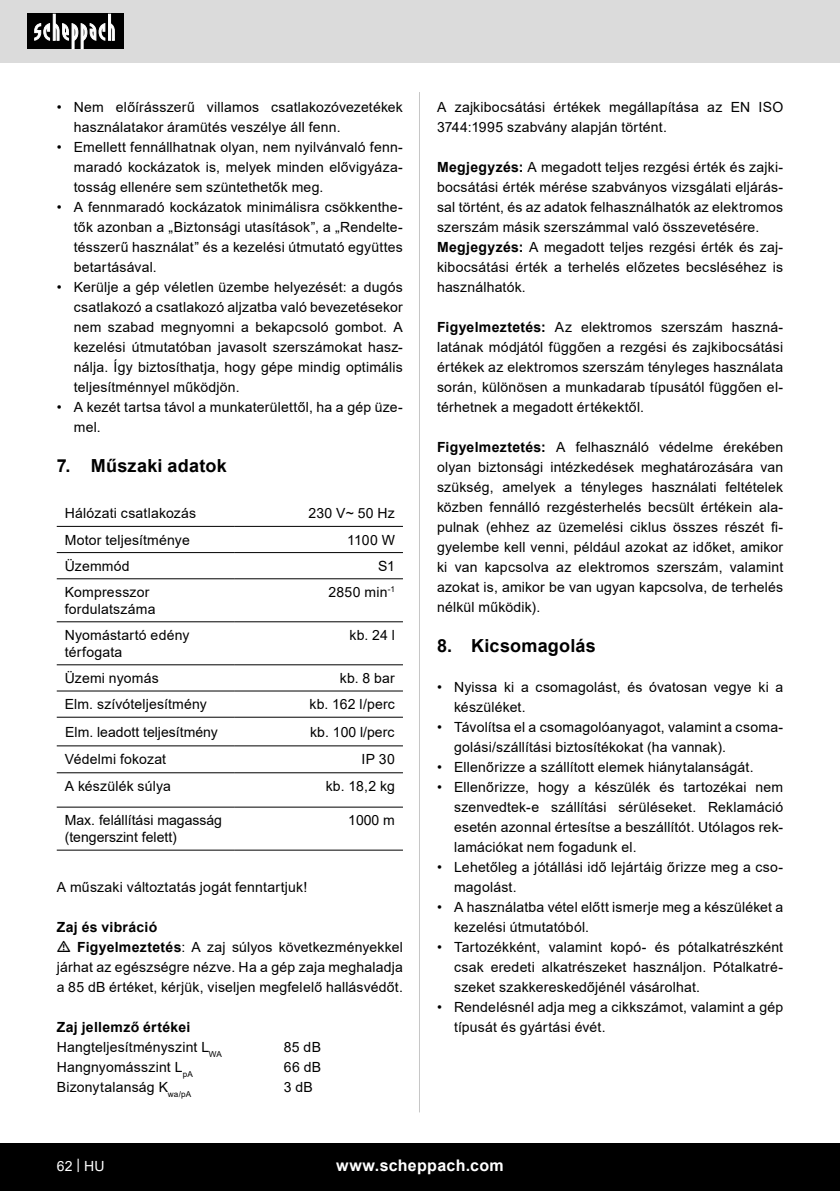
<style>
.page{position:relative;width:840px;height:1191px;background:#fff}
.page>*{position:absolute;margin:0;border:0;box-sizing:border-box;transform-origin:0 0}
.t1{font:700 18px "Arial";letter-spacing:.015em;color:#000}
.t2{font:700 16px "Arial";letter-spacing:.02em;color:#fff}
.Basiseinstellung{font:14px/20px "Arial";letter-spacing:.015em;color:#000;text-align:justify}
.Basistext_in_Tabellen{font:14px/16.8px "Arial";letter-spacing:.015em;color:#000}
.t3{font:700 14px "Arial";letter-spacing:.02em;color:#000}
.t4{font:14px "Arial";color:#fff}
.s1{font-weight:700}
</style>
<div class="page">
<div style="left:0;top:0;width:839px;height:63px;background:#dbdbdb"></div>
<div style="left:0;top:1143px;width:839px;height:48px;background:#000"></div>
<div style="left:27px;top:14px;width:96px;height:35px;background:#000"></div>
<svg style="left:34px;top:14px;width:81px;height:35px"></svg>
<hr style="left:419px;top:92px;width:1px;height:1020px;background:#c7c7c7">
<svg style="left:57px;top:525px;width:346px;height:249px"></svg>
<svg style="left:57px;top:718px;width:346px;height:27px"></svg>
<hr style="left:57px;top:849px;width:177px;height:1px;background:#000">
<hr style="left:234px;top:849px;width:169px;height:1px;background:#000">
<hr style="left:57px;top:806px;width:177px;height:1px;background:#000">
<hr style="left:234px;top:806px;width:169px;height:1px;background:#000">
<hr style="left:57px;top:526px;width:177px;height:1px;background:#000">
<hr style="left:234px;top:526px;width:169px;height:1px;background:#000">
<hr style="left:57px;top:552px;width:177px;height:1px;background:#000">
<hr style="left:234px;top:552px;width:169px;height:1px;background:#000">
<hr style="left:57px;top:578px;width:177px;height:1px;background:#000">
<hr style="left:234px;top:578px;width:169px;height:1px;background:#000">
<hr style="left:57px;top:621px;width:177px;height:1px;background:#000">
<hr style="left:234px;top:621px;width:169px;height:1px;background:#000">
<hr style="left:57px;top:664px;width:177px;height:1px;background:#000">
<hr style="left:234px;top:664px;width:169px;height:1px;background:#000">
<hr style="left:57px;top:690px;width:177px;height:1px;background:#000">
<hr style="left:234px;top:690px;width:169px;height:1px;background:#000">
<hr style="left:57px;top:717px;width:177px;height:1px;background:#000">
<hr style="left:234px;top:717px;width:169px;height:1px;background:#000">
<hr style="left:57px;top:745px;width:177px;height:1px;background:#000">
<hr style="left:234px;top:745px;width:169px;height:1px;background:#000">
<hr style="left:57px;top:772px;width:177px;height:1px;background:#000">
<hr style="left:234px;top:772px;width:169px;height:1px;background:#000">
<p class="Basiseinstellung" style="left:74px;top:97px;width:330px;text-indent:-17px">• Nem előírásszerű villamos csatlakozóvezetékek használatakor áramütés veszélye áll fenn.</p>
<p class="Basiseinstellung" style="left:74px;top:137px;width:330px;text-indent:-17px">• Emellett fennállhatnak olyan, nem nyilvánvaló fenn&shy;maradó kockázatok is, melyek minden elővigyáza&shy;tosság ellenére sem szüntethetők meg.</p>
<p class="Basiseinstellung" style="left:74px;top:197px;width:330px;text-indent:-17px">• A fennmaradó kockázatok minimálisra csökkenthe&shy;tők azonban a „Biztonsági utasítások”, a „Rendelte&shy;tésszerű használat” és a kezelési útmutató együttes betartásával.</p>
<p class="Basiseinstellung" style="left:74px;top:277px;width:330px;text-indent:-17px">• Kerülje a gép véletlen üzembe helyezését: a dugós csatlakozó a csatlakozó aljzatba való bevezetésekor nem szabad megnyomni a bekapcsoló gombot. A kezelési útmutatóban javasolt szerszámokat hasz&shy;nálja. Így biztosíthatja, hogy gépe mindig optimális teljesítménnyel működjön.</p>
<p class="Basiseinstellung" style="left:74px;top:397px;width:330px;text-indent:-17px">• A kezét tartsa távol a munkaterülettől, ha a gép üze&shy;mel.</p>
<p class="t1" style="left:57px;top:453px;width:171px">7. Műszaki adatok</p>
<p class="Basistext_in_Tabellen" style="left:65px;top:505px;width:133px">Hálózati csatlakozás</p>
<p class="Basistext_in_Tabellen" style="left:308px;top:505px;width:88px">230 V~ 50 Hz</p>
<p class="Basistext_in_Tabellen" style="left:65px;top:531px;width:126px">Motor teljesítménye</p>
<p class="Basistext_in_Tabellen" style="left:347px;top:531px;width:49px">1100 W</p>
<p class="Basistext_in_Tabellen" style="left:65px;top:557px;width:66px">Üzemmód</p>
<p class="Basistext_in_Tabellen" style="left:378px;top:557px;width:18px">S1</p>
<p class="Basistext_in_Tabellen" style="left:65px;top:583px;width:92px">Kompresszor fordulatszáma</p>
<p class="Basistext_in_Tabellen" style="left:328px;top:583px;width:68px">2850 min<sup>-1</sup></p>
<p class="Basistext_in_Tabellen" style="left:65px;top:626px;width:126px">Nyomástartó edény térfogata</p>
<p class="Basistext_in_Tabellen" style="left:349px;top:626px;width:47px">kb. 24 l</p>
<p class="Basistext_in_Tabellen" style="left:65px;top:669px;width:95px">Üzemi nyomás</p>
<p class="Basistext_in_Tabellen" style="left:339px;top:669px;width:57px">kb. 8 bar</p>
<p class="Basistext_in_Tabellen" style="left:65px;top:696px;width:143px">Elm. szívóteljesítmény</p>
<p class="Basistext_in_Tabellen" style="left:309px;top:696px;width:87px">kb. 162 l/perc</p>
<p class="Basiseinstellung" style="left:65px;top:721px;width:154px">Elm. leadott teljesítmény</p>
<p class="Basiseinstellung" style="left:310px;top:721px;width:86px">kb. 100 l/perc</p>
<p class="Basistext_in_Tabellen" style="left:65px;top:750px;width:103px">Védelmi fokozat</p>
<p class="Basistext_in_Tabellen" style="left:361px;top:750px;width:35px">IP 30</p>
<p class="Basistext_in_Tabellen" style="left:65px;top:777px;width:108px">A készülék súlya</p>
<p class="Basistext_in_Tabellen" style="left:325px;top:777px;width:71px">kb. 18,2 kg</p>
<p class="Basiseinstellung" style="left:65px;top:812px;width:159px;line-height:16.8px">Max. felállítási magasság (tengerszint felett)</p>
<p class="Basiseinstellung" style="left:348px;top:810px;width:48px">1000 m</p>
<p class="Basiseinstellung" style="left:57px;top:877px;width:252px">A műszaki változtatás jogát fenntartjuk!</p>
<p class="t3" style="left:57px;top:917px;width:102px">Zaj és vibráció</p>
<p class="Basiseinstellung" style="left:57px;top:937px;width:347px;text-indent:20px"><span class="s1">Figyelmeztetés</span>: A zaj súlyos következményekkel járhat az egészségre nézve. Ha a gép zaja meghaladja a 85 dB értéket, kérjük, viseljen megfelelő hallásvédőt.</p>
<p class="t3" style="left:57px;top:1017px;width:135px">Zaj jellemző értékei</p>
<p class="Basiseinstellung" style="left:57px;top:1037px;width:166px">Hangteljesítményszint L<sub>WA</sub></p>
<p class="Basiseinstellung" style="left:283px;top:1037px;width:39px">85 dB</p>
<p class="Basiseinstellung" style="left:57px;top:1057px;width:137px">Hangnyomásszint L<sub>pA</sub></p>
<p class="Basiseinstellung" style="left:283px;top:1057px;width:39px">66 dB</p>
<p class="Basiseinstellung" style="left:57px;top:1077px;width:136px">Bizonytalanság K<sub>wa/pA</sub></p>
<p class="Basiseinstellung" style="left:283px;top:1077px;width:31px">3 dB</p>
<p class="Basiseinstellung" style="left:437px;top:97px;width:347px">A zajkibocsátási értékek megállapítása az EN ISO<br>3744:1995 szabvány alapján történt.</p>
<p class="Basiseinstellung" style="left:437px;top:157px;width:347px"><span class="s1">Megjegyzés:</span> A megadott teljes rezgési érték és zajki&shy;bocsátási érték mérése szabványos vizsgálati eljárás&shy;sal történt, és az adatok felhasználhatók az elektromos szerszám másik szerszámmal való összevetésére.</p>
<p class="Basiseinstellung" style="left:437px;top:237px;width:347px"><span class="s1">Megjegyzés:</span> A megadott teljes rezgési érték és zaj&shy;kibocsátási érték a terhelés előzetes becsléséhez is használhatók.</p>
<p class="Basiseinstellung" style="left:437px;top:317px;width:347px"><span class="s1">Figyelmeztetés:</span> Az elektromos szerszám haszná&shy;latának módjától függően a rezgési és zajkibocsátási értékek az elektromos szerszám tényleges használata során, különösen a munkadarab típusától függően el&shy;térhetnek a megadott értékektől.</p>
<p class="Basiseinstellung" style="left:437px;top:437px;width:347px"><span class="s1">Figyelmeztetés:</span> A felhasználó védelme érekében olyan biztonsági intézkedések meghatározására van szükség, amelyek a tényleges használati feltételek közben fennálló rezgésterhelés becsült értékein ala&shy;pulnak (ehhez az üzemelési ciklus összes részét fi&shy;gyelembe kell venni, például azokat az időket, amikor ki van kapcsolva az elektromos szerszám, valamint azokat is, amikor be van ugyan kapcsolva, de terhelés nélkül működik).</p>
<p class="t1" style="left:437px;top:633px;width:160px">8. Kicsomagolás</p>
<p class="Basiseinstellung" style="left:454px;top:677px;width:330px;text-indent:-17px">• Nyissa ki a csomagolást, és óvatosan vegye ki a készüléket.</p>
<p class="Basiseinstellung" style="left:454px;top:717px;width:330px;text-indent:-17px">• Távolítsa el a csomagolóanyagot, valamint a csoma&shy;golási/szállítási biztosítékokat (ha vannak).</p>
<p class="Basiseinstellung" style="left:437px;top:757px;width:318px">• Ellenőrizze a szállított elemek hiánytalanságát.</p>
<p class="Basiseinstellung" style="left:454px;top:777px;width:330px;text-indent:-17px">• Ellenőrizze, hogy a készülék és tartozékai nem szenvedtek-e szállítási sérüléseket. Reklamáció esetén azonnal értesítse a beszállítót. Utólagos rek&shy;lamációkat nem fogadunk el.</p>
<p class="Basiseinstellung" style="left:454px;top:857px;width:330px;text-indent:-17px">• Lehetőleg a jótállási idő lejártáig őrizze meg a cso&shy;magolást.</p>
<p class="Basiseinstellung" style="left:454px;top:897px;width:330px;text-indent:-17px">• A használatba vétel előtt ismerje meg a készüléket a kezelési útmutatóból.</p>
<p class="Basiseinstellung" style="left:454px;top:937px;width:330px;text-indent:-17px">• Tartozékként, valamint kopó- és pótalkatrészként csak eredeti alkatrészeket használjon. Pótalkatré&shy;szeket szakkereskedőjénél vásárolhat.</p>
<p class="Basiseinstellung" style="left:454px;top:997px;width:330px;text-indent:-17px">• Rendelésnél adja meg a cikkszámot, valamint a gép típusát és gyártási évét.</p>
<p class="t4" style="left:57px;top:1156px;width:49px">62 | HU</p>
<p class="t2" style="left:336px;top:1154px;width:169px">www.scheppach.com</p>
</div>
